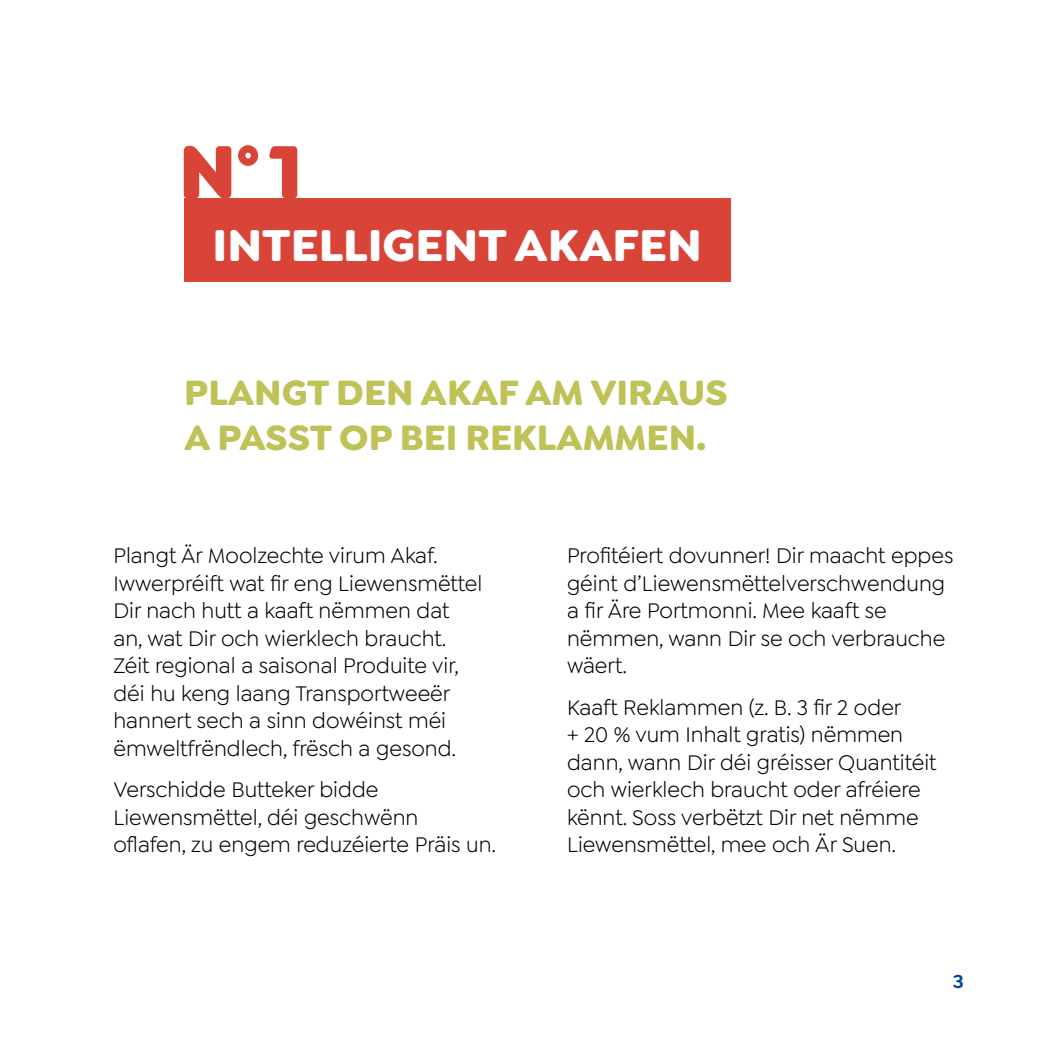
<style>
.page{position:relative;width:1049px;height:1049px;background:#fff}
.page>*{position:absolute;margin:0;border:0;box-sizing:border-box;transform-origin:0 0}
.t1{font:900 80px "Goldplay";color:#d94439}
.t2{font:700 47.5px "Goldplay";color:#fff}
.t3{font:700 37.5px/45px "Goldplay";color:#bfc257}
.t4{font:22.5px/27.5px "Goldplay";color:#000}
.t5{font:600 20px "Goldplay";color:#00489a}
</style>
<div class="page">
<div style="left:184px;top:198px;width:546px;height:84px;background:#d94439"></div>
<h1 class="t1" style="left:179px;top:118px;width:126px">N°1</h1>
<h2 class="t2" style="left:213px;top:214px;width:491px">INTELLIGENT AKAFEN</h2>
<h3 class="t3" style="left:184px;top:369px;width:545px">PLANGT DEN AKAF AM VIRAUS<br>A PASST OP BEI REKLAMMEN.</h3>
<p class="t4" style="left:113px;top:542px;width:370px">Plangt Är Moolzechte virum Akaf.<br>Iwwerpréift wat fir eng Liewensmëttel Dir nach hutt a kaaft nëmmen dat an, wat Dir och wierklech braucht.<br>Zéit regional a saisonal Produite vir, déi hu keng laang Transportweeër hannert sech a sinn dowéinst méi ëmweltfrëndlech, frësch a gesond.</p>
<p class="t4" style="left:113px;top:776px;width:384px">Verschidde Butteker bidde<br>Liewensmëttel, déi geschwënn oflafen, zu engem reduzéierte Präis un.</p>
<p class="t4" style="left:567px;top:542px;width:388px">Profitéiert dovunner! Dir maacht eppes géint d’Liewensmëttelverschwendung a fir Äre Portmonni. Mee kaaft se nëmmen, wann Dir se och verbrauche wäert.</p>
<p class="t4" style="left:567px;top:693px;width:371px">Kaaft Reklammen (z. B. 3 fir 2 oder<br>+ 20 % vum Inhalt gratis) nëmmen dann, wann Dir déi gréisser Quantitéit och wierklech braucht oder afréiere kënnt. Soss verbëtzt Dir net nëmme Liewensmëttel, mee och Är Suen.</p>
<p class="t5" style="left:953px;top:969px;width:13px">3</p>
</div>
